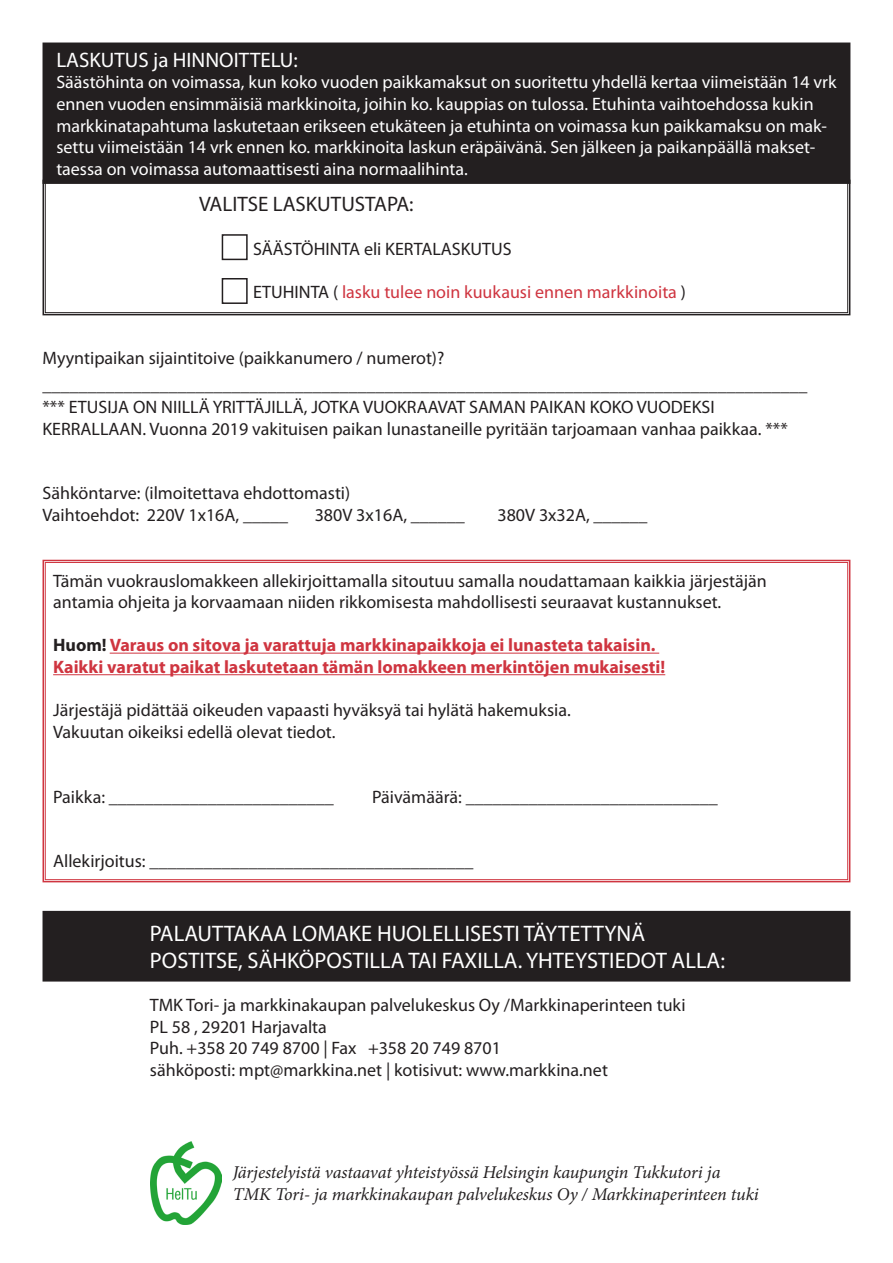
<style>
.page{position:relative;width:893px;height:1263px;background:#fff}
.page>*{position:absolute;margin:0;border:0;box-sizing:border-box;transform-origin:0 0}
.t1{font:22.5px "Myriad Pro";color:#fff}
.t2{font:21px "Myriad Pro";color:#fff}
.t3{font:21px "Myriad Pro";color:#231f20}
.t4{font:18px/21.6px "Myriad Pro";color:#231f20}
.t5{font:18px/21.6px "Myriad Pro";color:#fff}
.t6{font:700 18px "Myriad Pro";color:#cf3540}
.t7{font:italic 18px/21.6px "Minion Pro";letter-spacing:-.01em;color:#231f20}
.t8{font:18px "Myriad Pro";color:#cf3540}
.s1{color:#231f20}
</style>
<div class="page">
<div style="left:43px;top:912px;width:807px;height:69px;background:#231f20"></div>
<div style="left:43px;top:911px;width:807px;height:70px;border:2px solid #231f20"></div>
<div style="left:43px;top:43px;width:807px;height:140px;background:#231f20"></div>
<svg style="left:42px;top:179px;width:809px;height:137px"></svg>
<div style="left:45px;top:182px;width:803px;height:131px;border:1px solid #231f20"></div>
<svg style="left:42px;top:559px;width:809px;height:324px"></svg>
<img style="left:151px;top:1141px;width:70px;height:84px">
<p class="t2" style="left:56px;top:47px;width:243px">LASKUTUS ja HINNOITTELU:</p>
<p class="t5" style="left:56px;top:71px;width:782px">Säästöhinta on voimassa, kun koko vuoden paikkamaksut on suoritettu yhdellä kertaa viimeistään 14 vrk ennen vuoden ensimmäisiä markkinoita, joihin ko. kauppias on tulossa. Etuhinta vaihtoehdossa kukin markkinatapahtuma laskutetaan erikseen etukäteen ja etuhinta on voimassa kun paikkamaksu on mak&shy;settu viimeistään 14 vrk ennen ko. markkinoita laskun eräpäivänä. Sen jälkeen ja paikanpäällä makset&shy;taessa on voimassa automaattisesti aina normaalihinta.</p>
<p class="t3" style="left:199px;top:191px;width:216px">VALITSE LASKUTUSTAPA:</p>
<p class="t4" style="left:253px;top:237px;width:260px">SÄÄSTÖHINTA eli KERTALASKUTUS</p>
<p class="t8" style="left:253px;top:281px;width:434px"><span class="s1">ETUHINTA (</span> lasku tulee noin kuukausi ennen markkinoita <span class="s1">)</span></p>
<p class="t4" style="left:43px;top:347px;width:403px">Myyntipaikan sijaintitoive (paikkanumero / numerot)?</p>
<p class="t4" style="left:43px;top:374px;width:766px">_____________________________________________________________________________________</p>
<p class="t4" style="left:43px;top:396px;width:674px">*** ETUSIJA ON NIILLÄ YRITTÄJILLÄ, JOTKA VUOKRAAVAT SAMAN PAIKAN KOKO VUODEKSI</p>
<p class="t4" style="left:43px;top:417px;width:747px">KERRALLAAN. Vuonna 2019 vakituisen paikan lunastaneille pyritään tarjoamaan vanhaa paikkaa. ***</p>
<p class="t4" style="left:43px;top:482px;width:309px">Sähköntarve: (ilmoitettava ehdottomasti)</p>
<p class="t4" style="left:43px;top:504px;width:247px">Vaihtoehdot: 220V 1x16A, _____</p>
<p class="t4" style="left:315px;top:504px;width:152px">380V 3x16A, ______</p>
<p class="t4" style="left:497px;top:504px;width:152px">380V 3x32A, ______</p>
<p class="t4" style="left:53px;top:569px;width:715px">Tämän vuokrauslomakkeen allekirjoittamalla sitoutuu samalla noudattamaan kaikkia järjestäjän antamia ohjeita ja korvaamaan niiden rikkomisesta mahdollisesti seuraavat kustannukset.</p>
<p class="t6" style="left:53px;top:633px;width:604px"><span class="s1">Huom!</span> Varaus on sitova ja varattuja markkinapaikkoja ei lunasteta takaisin.</p>
<p class="t6" style="left:53px;top:655px;width:614px">Kaikki varatut paikat laskutetaan tämän lomakkeen merkintöjen mukaisesti!</p>
<p class="t4" style="left:53px;top:699px;width:519px">Järjestäjä pidättää oikeuden vapaasti hyväksyä tai hylätä hakemuksia.</p>
<p class="t4" style="left:53px;top:721px;width:284px">Vakuutan oikeiksi edellä olevat tiedot.</p>
<p class="t4" style="left:53px;top:785px;width:282px">Paikka: _________________________</p>
<p class="t4" style="left:372px;top:785px;width:347px">Päivämäärä: ____________________________</p>
<p class="t4" style="left:53px;top:850px;width:422px">Allekirjoitus: ____________________________________</p>
<p class="t1" style="left:150px;top:919px;width:497px">PALAUTTAKAA LOMAKE HUOLELLISESTI TÄYTETTYNÄ</p>
<p class="t1" style="left:150px;top:946px;width:577px">POSTITSE, SÄHKÖPOSTILLA TAI FAXILLA. YHTEYSTIEDOT ALLA:</p>
<p class="t4" style="left:150px;top:994px;width:537px">TMK Tori- ja markkinakaupan palvelukeskus Oy /Markkinaperinteen tuki<br>PL 58 , 29201 Harjavalta</p>
<p class="t4" style="left:150px;top:1037px;width:353px">Puh. +358 20 749 8700 | Fax +358 20 749 8701</p>
<p class="t4" style="left:150px;top:1058px;width:460px">sähköposti: mpt@markkina.net | kotisivut: www.markkina.net</p>
<p class="t7" style="left:233px;top:1161px;width:528px">Järjestelyistä vastaavat yhteistyössä Helsingin kaupungin Tukkutori ja<br>TMK Tori- ja markkinakaupan palvelukeskus Oy / Markkinaperinteen tuki</p>
</div>
